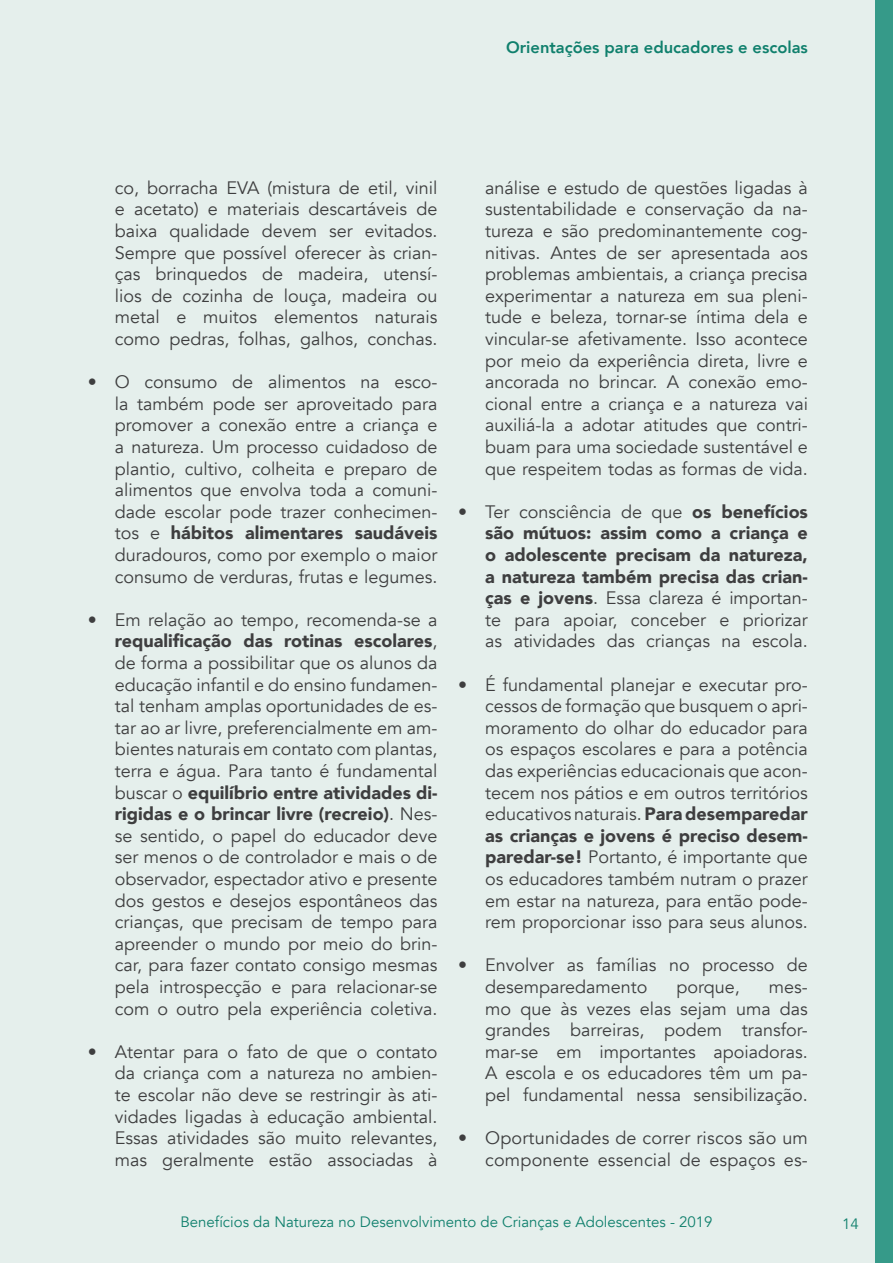
<style>
.page{position:relative;width:893px;height:1263px;background:#e5efec}
.page>*{position:absolute;margin:0;border:0;box-sizing:border-box;transform-origin:0 0}
.t1{font:18px/21.6px "Avenir";color:#3e3e3f;text-align:justify}
.t2{font:900 18px/21.6px "Avenir";color:#3e3e3f;text-align:justify}
.t3{font:800 16.5px "Avenir";color:#10806d}
.t4{font:15px "Avenir";color:#10806d}
.s1{font-weight:900}
.s2{font-weight:400}
</style>
<div class="page">
<div style="left:875px;top:0;width:18px;height:1263px;background:#369a89"></div>
<p class="t3" style="left:506px;top:34px;width:303px">Orientações para educadores e escolas</p>
<p class="t1" style="left:115px;top:177px;width:324px">co, borracha EVA (mistura de etil, vinil e acetato) e materiais descartáveis de baixa qualidade devem ser evitados.<br>Sempre que possível oferecer às crian&shy;ças brinquedos de madeira, utensí&shy;lios de cozinha de louça, madeira ou metal e muitos elementos naturais como pedras, folhas, galhos, conchas.</p>
<p class="t1" style="left:115px;top:371px;width:324px;text-indent:-27px">• O consumo de alimentos na esco&shy;la também pode ser aproveitado para promover a conexão entre a criança e a natureza. Um processo cuidadoso de plantio, cultivo, colheita e preparo de alimentos que envolva toda a comuni&shy;dade escolar pode trazer conhecimen&shy;tos e <span class="s1">hábitos alimentares saudáveis </span>duradouros, como por exemplo o maior consumo de verduras, frutas e legumes.</p>
<p class="t1" style="left:115px;top:609px;width:324px;text-indent:-27px">• Em relação ao tempo, recomenda-se a <span class="s1">requalificação das rotinas escolares</span>, de forma a possibilitar que os alunos da educação infantil e do ensino fundamen&shy;tal tenham amplas oportunidades de es&shy;tar ao ar livre, preferencialmente em am&shy;bientes naturais em contato com plantas, terra e água. Para tanto é fundamental buscar o <span class="s1">equilíbrio entre atividades di&shy;rigidas e o brincar livre (recreio)</span>. Nes&shy;se sentido, o papel do educador deve ser menos o de controlador e mais o de observador, espectador ativo e presente dos gestos e desejos espontâneos das crianças, que precisam de tempo para apreender o mundo por meio do brin&shy;car, para fazer contato consigo mesmas pela introspecção e para relacionar-se com o outro pela experiência coletiva.</p>
<p class="t1" style="left:115px;top:1041px;width:324px;text-indent:-27px">• Atentar para o fato de que o contato da criança com a natureza no ambien&shy;te escolar não deve se restringir às ati&shy;vidades ligadas à educação ambiental.<br>Essas atividades são muito relevantes, mas geralmente estão associadas à</p>
<p class="t1" style="left:485px;top:177px;width:324px">análise e estudo de questões ligadas à sustentabilidade e conservação da na&shy;tureza e são predominantemente cog&shy;nitivas. Antes de ser apresentada aos problemas ambientais, a criança precisa experimentar a natureza em sua pleni&shy;tude e beleza, tornar-se íntima dela e vincular-se afetivamente. Isso acontece por meio da experiência direta, livre e ancorada no brincar. A conexão emo&shy;cional entre a criança e a natureza vai auxiliá-la a adotar atitudes que contri&shy;buam para uma sociedade sustentável e que respeitem todas as formas de vida.</p>
<p class="t2" style="left:485px;top:500px;width:324px;text-indent:-27px"><span class="s2">• Ter consciência de que</span> os benefícios são mútuos: assim como a criança e o adolescente precisam da natureza, a natureza também precisa das crian&shy;ças e jovens<span class="s2">. Essa clareza é importan&shy;te para apoiar, conceber e priorizar as atividades das crianças na escola.</span></p>
<p class="t1" style="left:485px;top:674px;width:324px;text-indent:-27px">• É fundamental planejar e executar pro&shy;cessos de formação que busquem o apri&shy;moramento do olhar do educador para os espaços escolares e para a potência das experiências educacionais que acon&shy;tecem nos pátios e em outros territórios educativos naturais. <span class="s1">Para desemparedar as crianças e jovens é preciso desem&shy;paredar-se!</span> Portanto, é importante que os educadores também nutram o prazer em estar na natureza, para então pode&shy;rem proporcionar isso para seus alunos.</p>
<p class="t1" style="left:485px;top:955px;width:324px;text-indent:-27px">• Envolver as famílias no processo de desemparedamento</p>
<p class="t1" style="left:485px;top:976px;width:324px;text-indent:284px">mes&shy;mo que às vezes elas sejam uma das grandes barreiras, podem transfor&shy;mar-se em importantes apoiadoras.<br>A escola e os educadores têm um pa&shy;pel fundamental nessa sensibilização.</p>
<p class="t1" style="left:458px;top:1127px;width:351px;text-align:right">• Oportunidades de correr riscos são um componente essencial de espaços es-</p>
<p class="t1" style="left:677px;top:976px;width:65px">porque,</p>
<p class="t4" style="left:180px;top:1213px;width:534px">Benefícios da Natureza no Desenvolvimento de Crianças e Adolescentes - 2019</p>
<p class="t4" style="left:842px;top:1215px;width:18px">14</p>
</div>
